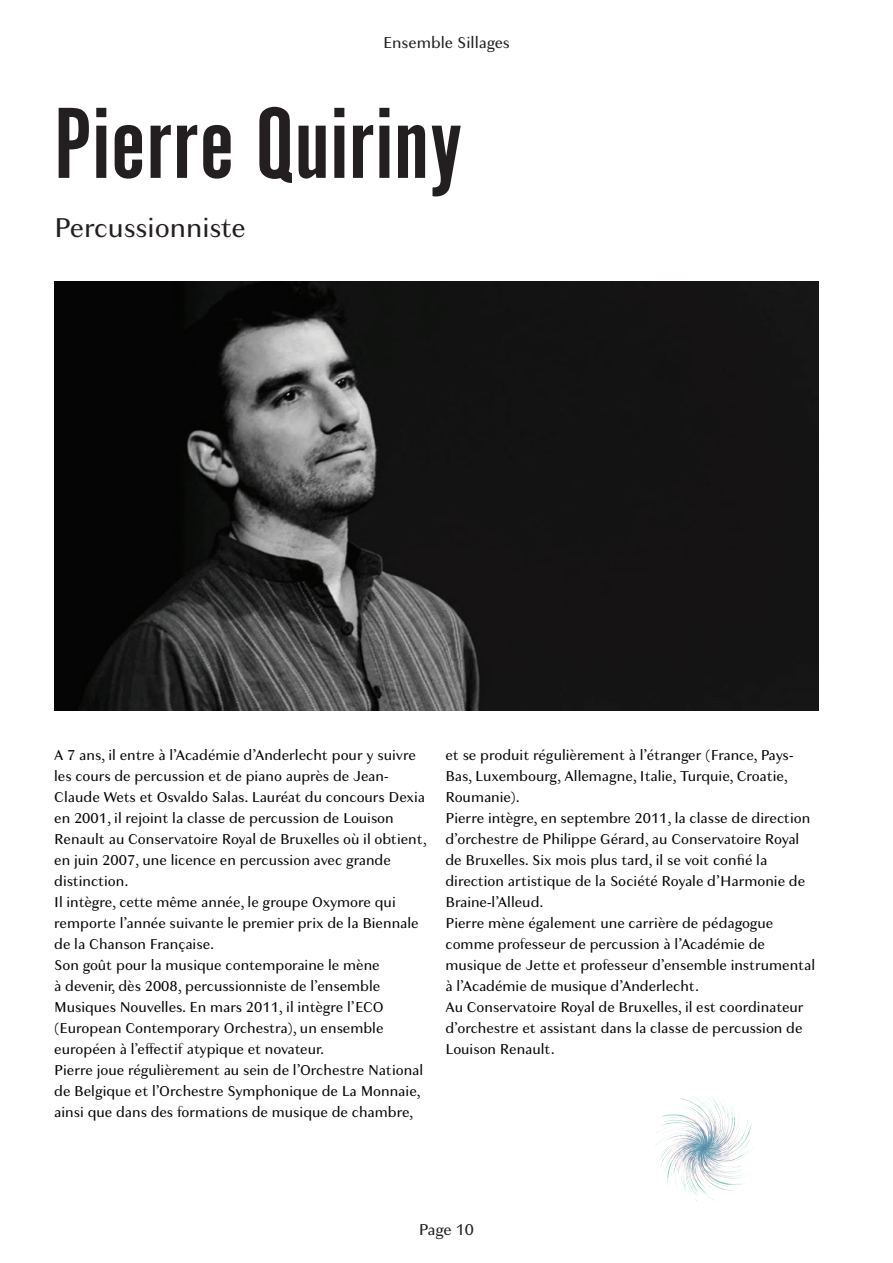
<style>
.page{position:relative;width:893px;height:1263px;background:#fff}
.page>*{position:absolute;margin:0;border:0;box-sizing:border-box;transform-origin:0 0}
.t1{font:105px "Alternate Got No 1 D";color:#231f20;scale:1.1 1}
.t2{font:28.5px "Granville";color:#231f20}
.t3{font:16.5px "Granville";color:#231f20}
.t4{font:15px/21px "Granville";color:#040503}
</style>
<div class="page">
<img style="left:54px;top:281px;width:765px;height:430px">
<img style="left:655px;top:1097px;width:99px;height:104px">
<p class="t3" style="left:383px;top:32px;width:128px">Ensemble Sillages</p>
<h1 class="t1" style="left:54px;top:90px;width:373px">Pierre Quiriny</h1>
<h2 class="t2" style="left:54px;top:209px;width:193px">Percussionniste</h2>
<p class="t4" style="left:54px;top:745px;width:374px">A 7 ans, il entre à l’Académie d’Anderlecht pour y suivre les cours de percussion et de piano auprès de Jean-Claude Wets et Osvaldo Salas. Lauréat du concours Dexia en 2001, il rejoint la classe de percussion de Louison Renault au Conservatoire Royal de Bruxelles où il obtient, en juin 2007, une licence en percussion avec grande distinction.<br>Il intègre, cette même année, le groupe Oxymore qui remporte l’année suivante le premier prix de la Biennale de la Chanson Française.<br>Son goût pour la musique contemporaine le mène<br>à devenir, dès 2008, percussionniste de l’ensemble Musiques Nouvelles. En mars 2011, il intègre l’ECO (European Contemporary Orchestra), un ensemble européen à l’effectif atypique et novateur.<br>Pierre joue régulièrement au sein de l’Orchestre National de Belgique et l’Orchestre Symphonique de La Monnaie, ainsi que dans des formations de musique de chambre,</p>
<p class="t4" style="left:445px;top:745px;width:371px">et se produit régulièrement à l’étranger (France, Pays-Bas, Luxembourg, Allemagne, Italie, Turquie, Croatie, Roumanie).<br>Pierre intègre, en septembre 2011, la classe de direction d’orchestre de Philippe Gérard, au Conservatoire Royal de Bruxelles. Six mois plus tard, il se voit confié la direction artistique de la Société Royale d’Harmonie de Braine-l’Alleud.<br>Pierre mène également une carrière de pédagogue comme professeur de percussion à l’Académie de musique de Jette et professeur d’ensemble instrumental à l’Académie de musique d’Anderlecht.<br>Au Conservatoire Royal de Bruxelles, il est coordinateur d’orchestre et assistant dans la classe de percussion de Louison Renault.</p>
<p class="t3" style="left:419px;top:1219px;width:57px">Page 10</p>
</div>
